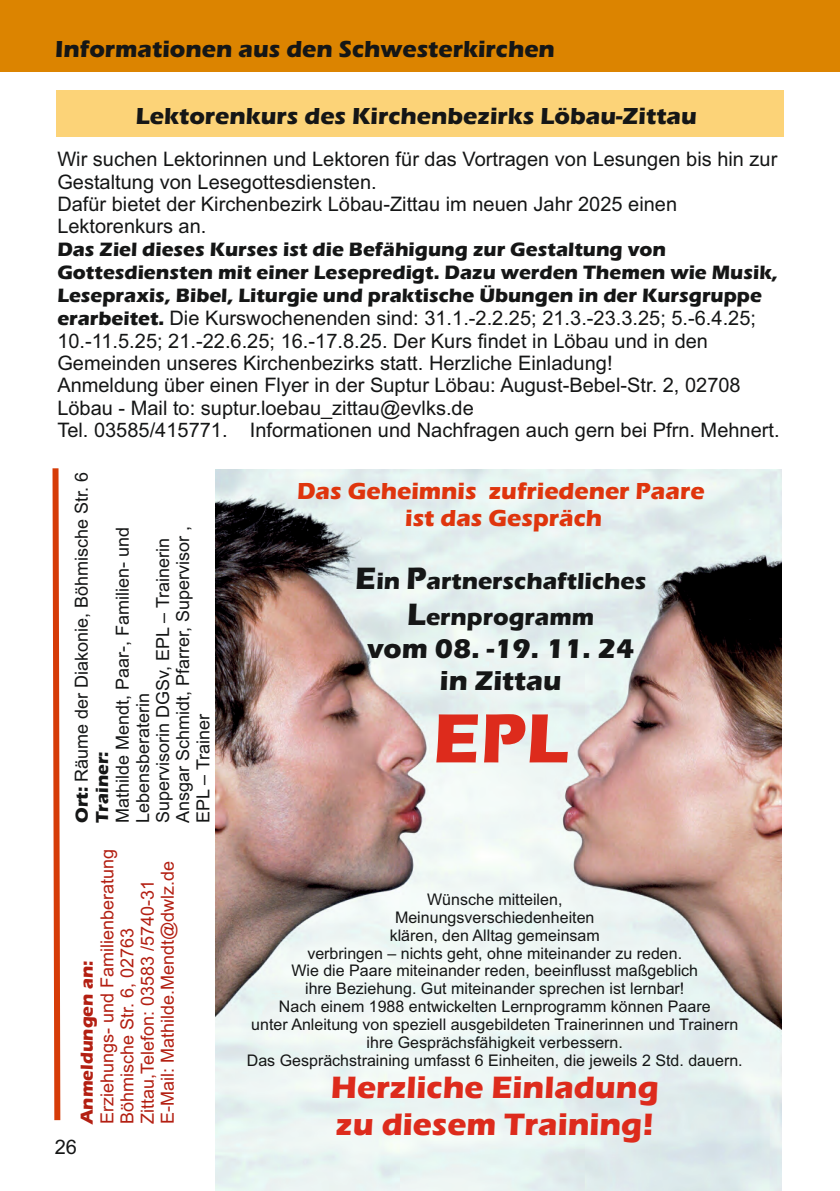
<style>
.page{position:relative;width:840px;height:1191px;background:#fff}
.page>*{position:absolute;margin:0;border:0;box-sizing:border-box;transform-origin:0 0}
.t1{font:700 72px "Eras ITC";color:#dd2b1c}
.t2{font:700 32px/36.6px "Eras ITC";color:#dd2b1c}
.t3{font:700 28px "Eras ITC";color:#151616}
.t4{font:700 24px/36.6px "Eras ITC";color:#151616;text-align:center}
.t5{font:700 24px "Eras ITC";color:#df350d}
.t6{font:20px/22.6px "Arial";color:#151616}
.t7{font:18px/20.4px "Arial";color:#151616}
.t8{font:18px/20.2px "Arial";color:#b31f12}
.t9{font:16px/17.8px "Arial";color:#151616;text-align:center}
.s1{font-family:"Eras ITC";font-weight:700}
.s2{font-size:32px}
</style>
<div class="page">
<div style="left:56px;top:90px;width:727px;height:46px;background:#fcd378"></div>
<div style="left:0;top:0;width:839px;height:72px;background:#dc8400"></div>
<img style="left:215px;top:469px;width:566px;height:722px">
<svg style="left:52px;top:468px;width:9px;height:653px"></svg>
<p class="t4" style="left:55px;top:33px;width:501px">Informationen aus den Schwesterkirchen</p>
<p class="t4" style="left:136px;top:100px;width:562px">Lektorenkurs des Kirchenbezirks Löbau-Zittau</p>
<p class="t6" style="left:57px;top:150px;width:721px">Wir suchen Lektorinnen und Lektoren für das Vortragen von Lesungen bis hin zur<br>Gestaltung von Lesegottesdiensten.</p>
<p class="t6" style="left:57px;top:195px;width:721px">Dafür bietet der Kirchenbezirk Löbau-Zittau im neuen Jahr 2025 einen Lektorenkurs an.<br><span class="s1">Das Ziel dieses Kurses ist die Befähigung zur Gestaltung von Gottesdiensten mit einer Lesepredigt. Dazu werden Themen wie Musik, Lesepraxis, Bibel, Liturgie und praktische Übungen in der Kursgruppe erarbeitet.</span> Die Kurswochenenden sind: 31.1.-2.2.25; 21.3.-23.3.25; 5.-6.4.25; 10.-11.5.25; 21.-22.6.25; 16.-17.8.25. Der Kurs findet in Löbau und in den Gemeinden unseres Kirchenbezirks statt. Herzliche Einladung!</p>
<p class="t6" style="left:57px;top:376px;width:684px">Anmeldung über einen Flyer in der Suptur Löbau: August-Bebel-Str. 2, 02708<br>Löbau - Mail to: suptur.loebau_zittau@evlks.de</p>
<p class="t6" style="left:57px;top:420px;width:723px">Tel. 03585/415771. Informationen und Nachfragen auch gern bei Pfrn. Mehnert.</p>
<p class="t7" style="left:73px;top:823px;width:352px;rotate:-90deg"><span class="s1">Ort:</span> Räume der Diakonie, Böhmische Str. 6<br><span class="s1">Trainer:<br></span>Mathilde Mendt, Paar-, Familien- und<br>Lebensberaterin</p>
<p class="t7" style="left:174px;top:823px;width:299px;rotate:-90deg">Ansgar Schmidt, Pfarrer, Supervisor ,</p>
<p class="t7" style="left:154px;top:823px;width:287px;rotate:-90deg">Supervisorin DGSv, EPL – Trainerin</p>
<p class="t7" style="left:194px;top:823px;width:111px;rotate:-90deg">EPL – Trainer</p>
<p class="t8" style="left:78px;top:1124px;width:277px;rotate:-90deg"><span class="s1">Anmeldungen an:<br></span>Erziehungs- und Familienberatung<br>Böhmische Str. 6, 02763<br>Zittau,Telefon: 03583 /5740-31<br>E-Mail: Mathilde.Mendt@dwlz.de</p>
<p class="t6" style="left:55px;top:1137px;width:24px">26</p>
<p class="t5" style="left:297px;top:482px;width:409px">Das Geheimnis zufriedener Paare</p>
<p class="t5" style="left:405px;top:509px;width:198px">ist das Gespräch</p>
<p class="t4" style="left:355px;top:565px;width:292px"><span class="s2">E</span>in <span class="s2">P</span>artnerschaftliches<br><span class="s2">L</span>ernprogramm</p>
<p class="t3" style="left:367px;top:639px;width:268px">vom 08. -19. 11. 24</p>
<p class="t3" style="left:440px;top:671px;width:123px">in Zittau</p>
<p class="t1" style="left:432px;top:712px;width:137px">EPL</p>
<p class="t9" style="left:427px;top:892px;width:137px">Wünsche mitteilen,</p>
<p class="t9" style="left:395px;top:909px;width:201px">Meinungsverschiedenheiten</p>
<p class="t9" style="left:291px;top:945px;width:408px">verbringen – nichts geht, ohne miteinander zu reden.<br>Wie die Paare miteinander reden, beeinflusst maßgeblich</p>
<p class="t9" style="left:251px;top:1017px;width:488px">unter Anleitung von speziell ausgebildeten Trainerinnen und Trainern</p>
<p class="t9" style="left:389px;top:927px;width:211px">klären, den Alltag gemeinsam</p>
<p class="t9" style="left:279px;top:981px;width:433px">ihre Beziehung. Gut miteinander sprechen ist lernbar!<br>Nach einem 1988 entwickelten Lernprogramm können Paare</p>
<p class="t9" style="left:247px;top:1035px;width:497px">ihre Gesprächsfähigkeit verbessern.<br>Das Gesprächstraining umfasst 6 Einheiten, die jeweils 2 Std. dauern.</p>
<p class="t2" style="left:331px;top:1072px;width:329px">Herzliche Einladung zu diesem Training!</p>
</div>
